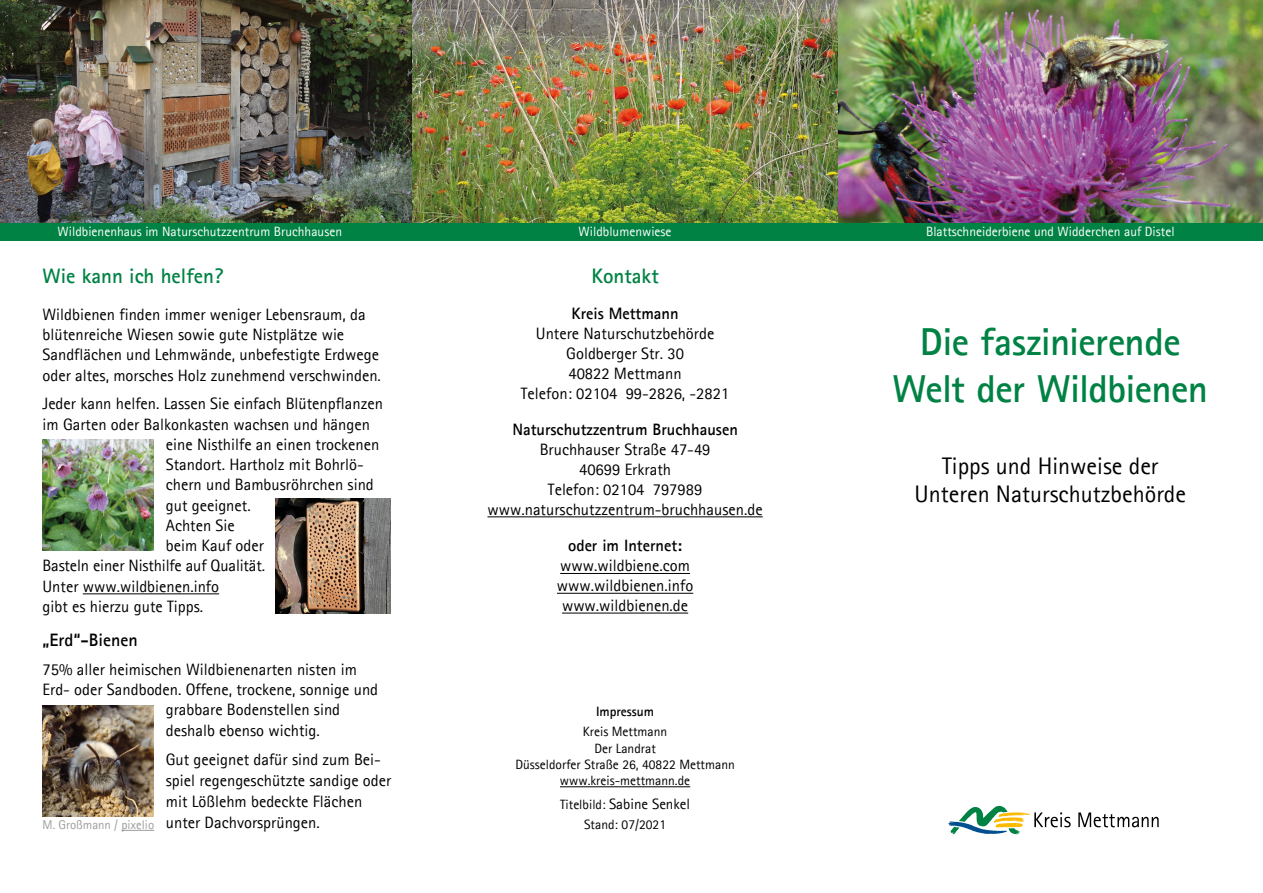
<style>
.page{position:relative;width:1263px;height:893px;background:#fff}
.page>*{position:absolute;margin:0;border:0;box-sizing:border-box;transform-origin:0 0}
.t1{font:700 39px "Agfa Rotis Sans Serif";letter-spacing:-.02em;color:#008244}
.Subtitle{font:24px/28.8px "Agfa Rotis Sans Serif";color:#000;text-align:center}
.Überschriften{font:700 21px "Agfa Rotis Sans Serif";color:#008244}
.Überschrift_2{font:700 18px "Agfa Rotis Sans Serif";color:#000}
.t2{font:16.5px/19.8px "Agfa Rotis Sans Serif";color:#000;text-align:center}
.Impressum{font:15px "Agfa Rotis Sans Serif";color:#000}
.t3{font:13.5px "Agfa Rotis Sans Serif";color:#fff}
.Impressum-2{font:13.5px/16.2px "Agfa Rotis Sans Serif";color:#000;text-align:center}
.Impressum-3{font:700 13.5px "Agfa Rotis Sans Serif";color:#000}
.t4{font:12.75px "Agfa Rotis Sans Serif";color:#9d9d9c}
.s1{font-weight:700}
.s2{font-size:13.5px}
</style>
<div class="page">
<img style="left:0;top:0;width:1263px;height:223px">
<svg style="left:948px;top:806px;width:123px;height:28px"></svg>
<svg style="left:1078px;top:812px;width:81px;height:15px"></svg>
<hr style="left:83px;top:594px;width:136px;height:1px;background:#000">
<img style="left:43px;top:440px;width:110px;height:110px">
<img style="left:275px;top:499px;width:115px;height:115px">
<img style="left:43px;top:705px;width:110px;height:111px">
<hr style="left:487px;top:517px;width:276px;height:1px;background:#000">
<hr style="left:560px;top:573px;width:130px;height:1px;background:#000">
<hr style="left:557px;top:593px;width:136px;height:1px;background:#000">
<hr style="left:562px;top:613px;width:126px;height:1px;background:#000">
<hr style="left:560px;top:786px;width:130px;height:1px;background:#000">
<div style="left:0;top:223px;width:1263px;height:17px;background:#008244"></div>
<hr style="left:121px;top:830px;width:33px;height:1px;background:#9d9d9c">
<p class="t3" style="left:58px;top:224px;width:286px">Wildbienenhaus im Naturschutzzentrum Bruchhausen</p>
<p class="t3" style="left:579px;top:224px;width:94px">Wildblumenwiese</p>
<p class="t3" style="left:926px;top:224px;width:250px">Blattschneiderbiene und Widderchen auf Distel</p>
<h3 class="Überschriften" style="left:43px;top:262px;width:182px">Wie kann ich helfen?</h3>
<p class="t2" style="left:43px;top:304px;width:340px;line-height:20.2px;text-align:left">Wildbienen finden immer weniger Lebensraum, da blütenreiche Wiesen sowie gute Nistplätze wie Sandflächen und Lehmwände, unbefestigte Erdwege oder altes, morsches Holz zunehmend verschwinden.</p>
<p class="t2" style="left:43px;top:394px;width:342px">Jeder kann helfen. Lassen Sie einfach Blütenpflanzen</p>
<p class="t2" style="left:43px;top:414px;width:329px">im Garten oder Balkonkasten wachsen und hängen</p>
<p class="t2" style="left:166px;top:434px;width:215px">eine Nisthilfe an einen trockenen</p>
<p class="t2" style="left:166px;top:454px;width:199px">Standort. Hartholz mit Bohrlö-</p>
<p class="t2" style="left:166px;top:475px;width:210px">chern und Bambusröhrchen sind</p>
<p class="t2" style="left:166px;top:495px;width:86px">gut geeignet.</p>
<p class="t2" style="left:166px;top:515px;width:71px">Achten Sie</p>
<p class="t2" style="left:166px;top:535px;width:100px">beim Kauf oder</p>
<p class="t2" style="left:43px;top:556px;width:224px">Basteln einer Nisthilfe auf Qualität.</p>
<p class="t2" style="left:43px;top:576px;width:178px">Unter www.wildbienen.info</p>
<p class="t2" style="left:43px;top:596px;width:162px">gibt es hierzu gute Tipps.</p>
<h5 class="Überschrift_2" style="left:43px;top:629px;width:97px">„Erd“-Bienen</h5>
<p class="t2" style="left:43px;top:659px;width:316px">75% aller heimischen Wildbienenarten nisten im</p>
<p class="t2" style="left:43px;top:679px;width:337px">Erd- oder Sandboden. Offene, trockene, sonnige und</p>
<p class="t2" style="left:166px;top:700px;width:176px">grabbare Bodenstellen sind</p>
<p class="t2" style="left:166px;top:720px;width:155px">deshalb ebenso wichtig.</p>
<p class="t2" style="left:166px;top:749px;width:227px;line-height:21px;text-align:left">Gut geeignet dafür sind zum Bei&shy;spiel regengeschützte sandige oder mit Lößlehm bedeckte Flächen unter Dachvorsprüngen.</p>
<p class="t4" style="left:43px;top:817px;width:113px">M. Großmann / pixelio</p>
<h3 class="Überschriften" style="left:591px;top:262px;width:69px">Kontakt</h3>
<p class="t2" style="left:521px;top:304px;width:210px"><span class="s1">Kreis Mettmann<br></span>Untere Naturschutzbehörde<br>Goldberger Str. 30<br>40822 Mettmann<br>Telefon: 02104 99-2826, -2821</p>
<p class="t2" style="left:487px;top:420px;width:277px"><span class="s1">Naturschutzzentrum Bruchhausen<br></span>Bruchhauser Straße 47-49<br>40699 Erkrath<br>Telefon: 02104 797989 www.naturschutzzentrum-bruchhausen.de</p>
<p class="t2" style="left:557px;top:536px;width:138px"><span class="s1">oder im Internet: </span>www.wildbiene.com www.wildbienen.info www.wildbienen.de</p>
<p class="Impressum-3" style="left:596px;top:703px;width:60px">Impressum</p>
<p class="Impressum-2" style="left:515px;top:723px;width:221px">Kreis Mettmann<br>Der Landrat<br>Düsseldorfer Straße 26, 40822 Mettmann www.kreis-mettmann.de</p>
<p class="Impressum" style="left:560px;top:795px;width:132px"><span class="s2">Titelbild:</span> Sabine Senkel</p>
<p class="Impressum-2" style="left:584px;top:816px;width:83px">Stand: 07/2021</p>
<h1 class="t1" style="left:920px;top:317px;width:262px">Die faszinierende</h1>
<h1 class="t1" style="left:892px;top:364px;width:317px">Welt der Wildbienen</h1>
<h2 class="Subtitle" style="left:915px;top:451px;width:273px">Tipps und Hinweise der<br>Unteren Naturschutzbehörde</h2>
</div>
